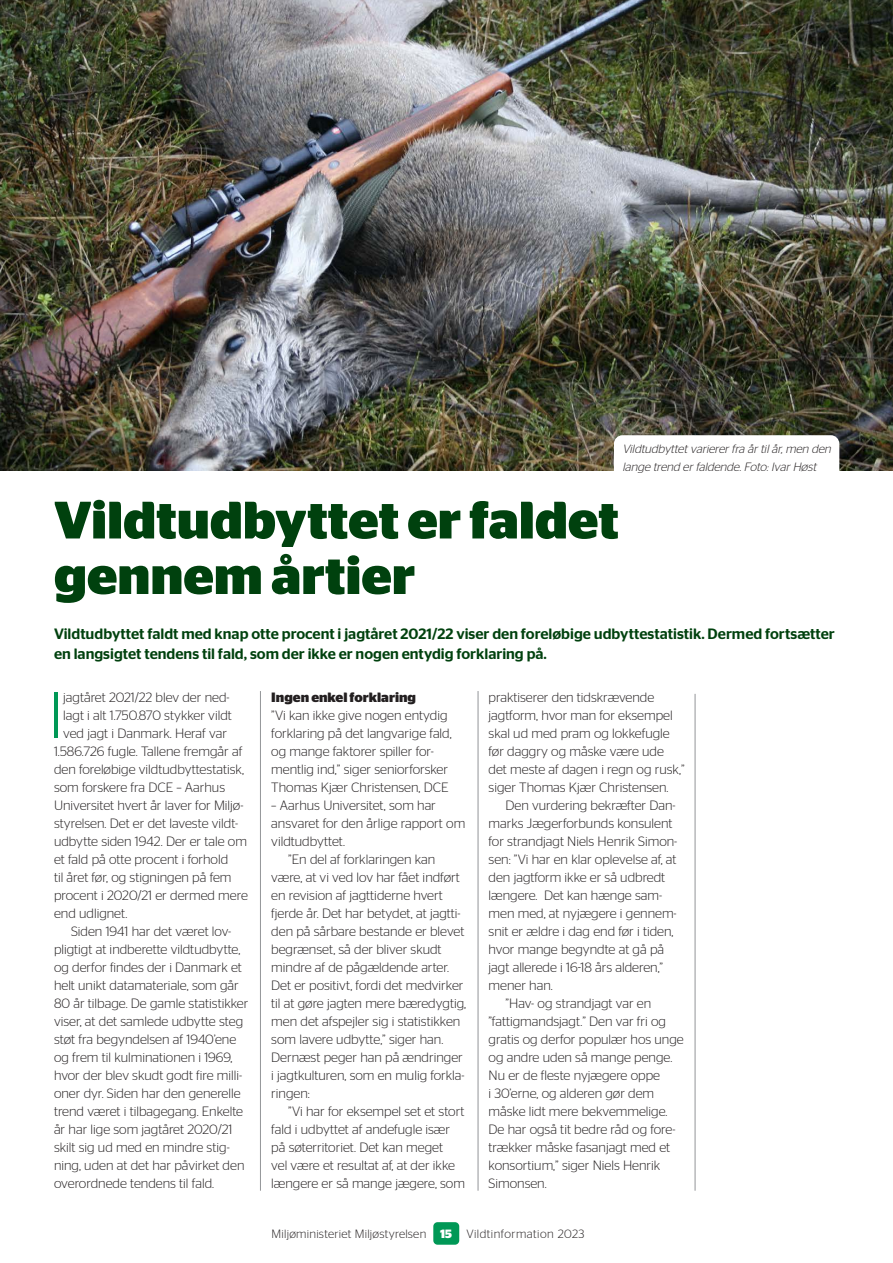
<style>
.page{position:relative;width:893px;height:1263px;background:#fff}
.page>*{position:absolute;margin:0;border:0;box-sizing:border-box;transform-origin:0 0}
.Brød_første{font:300 64.95px "Stag Sans";color:#009856}
.Rubrik{font:700 52.5px/55.5px "Stag Sans";color:#00410e}
.Underrubrik{font:500 15px/19.5px "Stag Sans";color:#00410e}
.BRØD{font:300 13.5px/18px "Stag Sans";color:#231f20}
.Brød_første-2{font:300 13.5px "Stag Sans";color:#231f20}
.Brød_uden_indryk{font:300 13.5px/18px "Stag Sans";color:#231f20}
.mellemrubrik{font:700 13.5px "Stag Sans";color:#231f20}
.Fototekst_med_ramme{font:italic 300 12px/18px "Stag Sans";color:#231f20}
.t1{font:300 12px "Stag Sans";letter-spacing:.02em;color:#231f20}
.s1{font-weight:700;color:#fff}
</style>
<div class="page">
<div style="left:433px;top:1222px;width:26px;height:23px;background:#009856;border-radius:4px"></div>
<img style="left:0;top:0;width:893px;height:471px">
<div style="left:614px;top:435px;width:225px;height:47px;background:#fff;border-radius:9px"></div>
<hr style="left:260px;top:691px;width:1px;height:500px;background:#939598">
<hr style="left:478px;top:691px;width:1px;height:500px;background:#939598">
<hr style="left:695px;top:694px;width:1px;height:497px;background:#939598">
<p class="Fototekst_med_ramme" style="left:622px;top:440px;width:213px">Vildtudbyttetvariererfra årtilår,men den lange trend erfaldende.Foto:IvarHøst</p>
<p class="Rubrik" style="left:54px;top:492px;width:566px">Vildtudbyttet er faldet gennem årtier</p>
<p class="Underrubrik" style="left:54px;top:623px;width:782px">Vildtudbyttet faldt med knap otte procent i jagtåret 2021/22 viser den foreløbige udbyttestatistik. Dermed fortsætter en langsigtet tendens til fald, som der ikke er nogen entydig forklaring på.</p>
<p class="Brød_første" style="left:48px;top:680px;width:16px">I</p>
<p class="Brød_første-2" style="left:63px;top:690px;width:168px">jagtåret 2021/22 blev der ned-</p>
<p class="Brød_første-2" style="left:63px;top:708px;width:170px">lagt i alt 1.750.870 stykker vildt</p>
<p class="Brød_første-2" style="left:63px;top:726px;width:165px">ved jagt i Danmark. Heraf var</p>
<p class="Brød_første-2" style="left:54px;top:744px;width:190px">1.586.726 fugle. Tallene fremgår af</p>
<p class="Brød_første-2" style="left:54px;top:762px;width:192px">den foreløbige vildtudbyttestatisk,</p>
<p class="Brød_første-2" style="left:54px;top:780px;width:173px">som forskere fra DCE – Aarhus</p>
<p class="Brød_første-2" style="left:54px;top:798px;width:191px">Universitet hvert år laver for Miljø-</p>
<p class="Brød_første-2" style="left:54px;top:816px;width:186px">styrelsen. Det er det laveste vildt-</p>
<p class="Brød_første-2" style="left:54px;top:834px;width:195px">udbytte siden 1942. Der er tale om</p>
<p class="Brød_første-2" style="left:54px;top:852px;width:176px">et fald på otte procent i forhold</p>
<p class="Brød_første-2" style="left:54px;top:870px;width:179px">til året før, og stigningen på fem</p>
<p class="Brød_første-2" style="left:54px;top:888px;width:195px">procent i 2020/21 er dermed mere</p>
<p class="Brød_første-2" style="left:54px;top:906px;width:75px">end udlignet.</p>
<p class="BRØD" style="left:54px;top:922px;width:196px;text-indent:17px">Siden 1941 har det været lov&shy;pligtigt at indberette vildtudbytte, og derfor findes der i Danmark et helt unikt datamateriale, som går 80 år tilbage. De gamle statistikker viser, at det samlede udbytte steg støt fra begyndelsen af 1940’ene og frem til kulminationen i 1969, hvor der blev skudt godt fire milli&shy;oner dyr. Siden har den generelle trend været i tilbagegang. Enkelte år har lige som jagtåret 2020/21 skilt sig ud med en mindre stig&shy;ning, uden at det har påvirket den overordnede tendens til fald.</p>
<p class="mellemrubrik" style="left:271px;top:689px;width:146px">Ingen enkel forklaring</p>
<p class="Brød_uden_indryk" style="left:271px;top:706px;width:182px">”Vi kan ikke give nogen entydig forklaring på det langvarige fald, og mange faktorer spiller for&shy;mentlig ind,” siger seniorforsker<br>Thomas Kjær Christensen, DCE</p>
<p class="Brød_uden_indryk" style="left:271px;top:796px;width:195px">– Aarhus Universitet, som har ansvaret for den årlige rapport om vildtudbyttet.</p>
<p class="BRØD" style="left:271px;top:850px;width:196px;text-indent:17px">”En del af forklaringen kan være, at vi ved lov har fået indført en revision af jagttiderne hvert fjerde år. Det har betydet, at jagtti&shy;den på sårbare bestande er blevet begrænset, så der bliver skudt mindre af de pågældende arter.<br>Det er positivt, fordi det medvirker til at gøre jagten mere bæredygtig, men det afspejler sig i statistikken som lavere udbytte,” siger han.<br>Dernæst peger han på ændringer i jagtkulturen, som en mulig forkla&shy;ringen:</p>
<p class="BRØD" style="left:271px;top:1102px;width:195px;text-indent:17px">”Vi har for eksempel set et stort fald i udbyttet af andefugle især på søterritoriet. Det kan meget<br>vel være et resultat af, at der ikke længere er så mange jægere, som</p>
<p class="BRØD" style="left:489px;top:688px;width:197px">praktiserer den tidskrævende jagtform, hvor man for eksempel skal ud med pram og lokkefugle før daggry og måske være ude det meste af dagen i regn og rusk,” siger Thomas Kjær Christensen.</p>
<p class="BRØD" style="left:489px;top:796px;width:190px;text-indent:17px">Den vurdering bekræfter Dan&shy;marks Jægerforbunds konsulent for strandjagt Niels Henrik Simon&shy;sen: ”Vi har en klar oplevelse af, at den jagtform ikke er så udbredt længere. Det kan hænge sam&shy;men med, at nyjægere i gennem&shy;snit er ældre i dag end før i tiden, hvor mange begyndte at gå på jagt allerede i 16-18 års alderen,” mener han.</p>
<p class="BRØD" style="left:489px;top:994px;width:197px;text-indent:17px">”Hav- og strandjagt var en ”fattigmandsjagt.” Den var fri og gratis og derfor populær hos unge og andre uden så mange penge.<br>Nu er de fleste nyjægere oppe<br>i 30’erne, og alderen gør dem måske lidt mere bekvemmelige.<br>De har også tit bedre råd og fore&shy;trækker måske fasanjagt med et konsortium,” siger Niels Henrik<br>Simonsen.</p>
<p class="t1" style="left:272px;top:1227px;width:314px">Miljøministeriet Miljøstyrelsen <span class="s1">15</span> Vildtinformation 2023</p>
</div>
